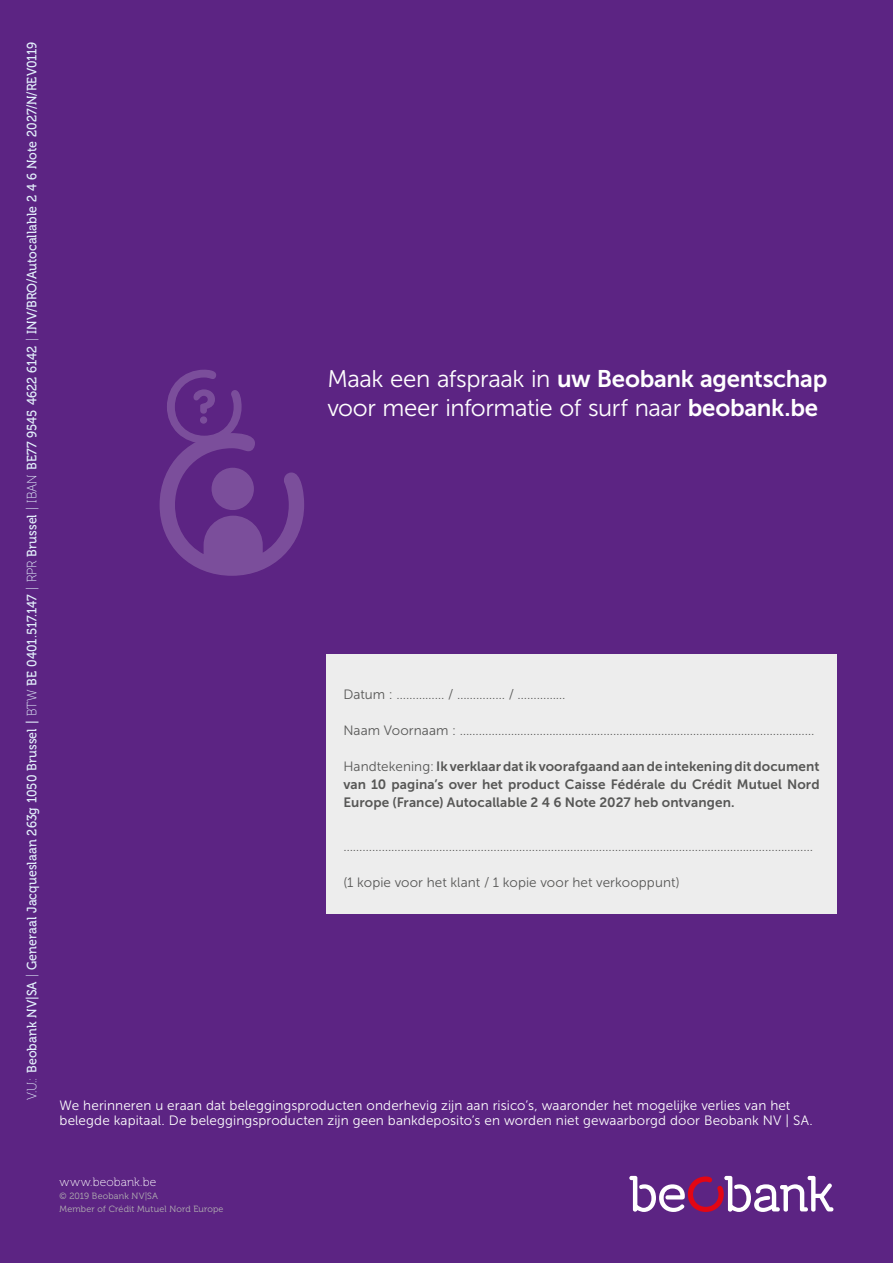
<style>
.page{position:relative;width:893px;height:1263px;background:#5c2483}
.page>*{position:absolute;margin:0;border:0;box-sizing:border-box;transform-origin:0 0}
.Normal_e{font:24px/28.8px "Museo Sans 300";letter-spacing:-.02em;color:#fff}
.Normal_e-2{font:13.5px/15px "Museo Sans 300";letter-spacing:.01em;color:#fff}
.body_c_9_11{font:13.5px/18px "Museo Sans 700";letter-spacing:.01em;color:#575756;text-align:justify}
.body_c_9_11-2{font:13.5px "Museo Sans 300";letter-spacing:.005em;color:#575756}
.Normal_e-3{font:13.5px "Museo 500";letter-spacing:.005em;color:#e3f1fc;scale:.92 1}
.Normal_e-4{font:12px "Museo 100";letter-spacing:.015em;color:#fff}
.Normal_e-5{font:9px "Museo 300";letter-spacing:.02em;color:#b3b2b2}
.s1{font-family:"Museo 100"}
.s2{font-family:"Museo Sans 700"}
.s3{font-family:"Museo Sans 300"}
</style>
<div class="page">
<div style="left:326px;top:654px;width:511px;height:259px;background:#ededed"></div>
<svg style="left:629px;top:1176px;width:204px;height:36px"></svg>
<svg style="left:160px;top:370px;width:144px;height:206px"></svg>
<p class="Normal_e-3" style="left:24px;top:1100px;width:1152px;rotate:-90deg"><span class="s1">V.U.:</span> Beobank NV|SA <span class="s1">|</span> Generaal Jacqueslaan 263g 1050 Brussel | <span class="s1">BTW</span> BE 0401.517.147 <span class="s1">| RPR</span> Brussel <span class="s1">| IBAN</span> BE77 9545 4622 6142 <span class="s1">|</span> INV/BRO/Autocallable 2 4 6 Note 2027/N/REV0119</p>
<p class="Normal_e" style="left:327px;top:364px;width:501px">Maak een afspraak in <span class="s2">uw Beobank agentschap </span>voor meer informatie of surf naar <span class="s2">beobank.be</span></p>
<p class="body_c_9_11-2" style="left:343px;top:687px;width:224px">Datum : …………… / …………… / ……………</p>
<p class="body_c_9_11-2" style="left:343px;top:723px;width:473px">Naam Voornaam : …………………………………………………………………………………………………</p>
<p class="body_c_9_11" style="left:343px;top:757px;width:478px"><span class="s3">Handtekening:</span> Ik verklaar dat ik voorafgaand aan de intekening dit document van 10 pagina’s over het product Caisse Fédérale du Crédit Mutuel Nord Europe (France) Autocallable 2 4 6 Note 2027 heb ontvangen.</p>
<p class="body_c_9_11-2" style="left:343px;top:839px;width:471px">…………………………………………………………………………………………………………………………………</p>
<p class="body_c_9_11-2" style="left:343px;top:875px;width:338px">(1 kopie voor het klant / 1 kopie voor het verkooppunt)</p>
<p class="Normal_e-2" style="left:60px;top:1098px;width:755px">We herinneren u eraan dat beleggingsproducten onderhevig zijn aan risico’s, waaronder het mogelijke verlies van het belegde kapitaal. De beleggingsproducten zijn geen bankdeposito’s en worden niet gewaarborgd door Beobank NV | SA.</p>
<p class="Normal_e-4" style="left:60px;top:1175px;width:98px">www.beobank.be</p>
<p class="Normal_e-5" style="left:60px;top:1191px;width:100px">© 2019 Beobank NV|SA</p>
<p class="Normal_e-5" style="left:60px;top:1204px;width:166px">Member of Crédit Mutuel Nord Europe</p>
</div>
